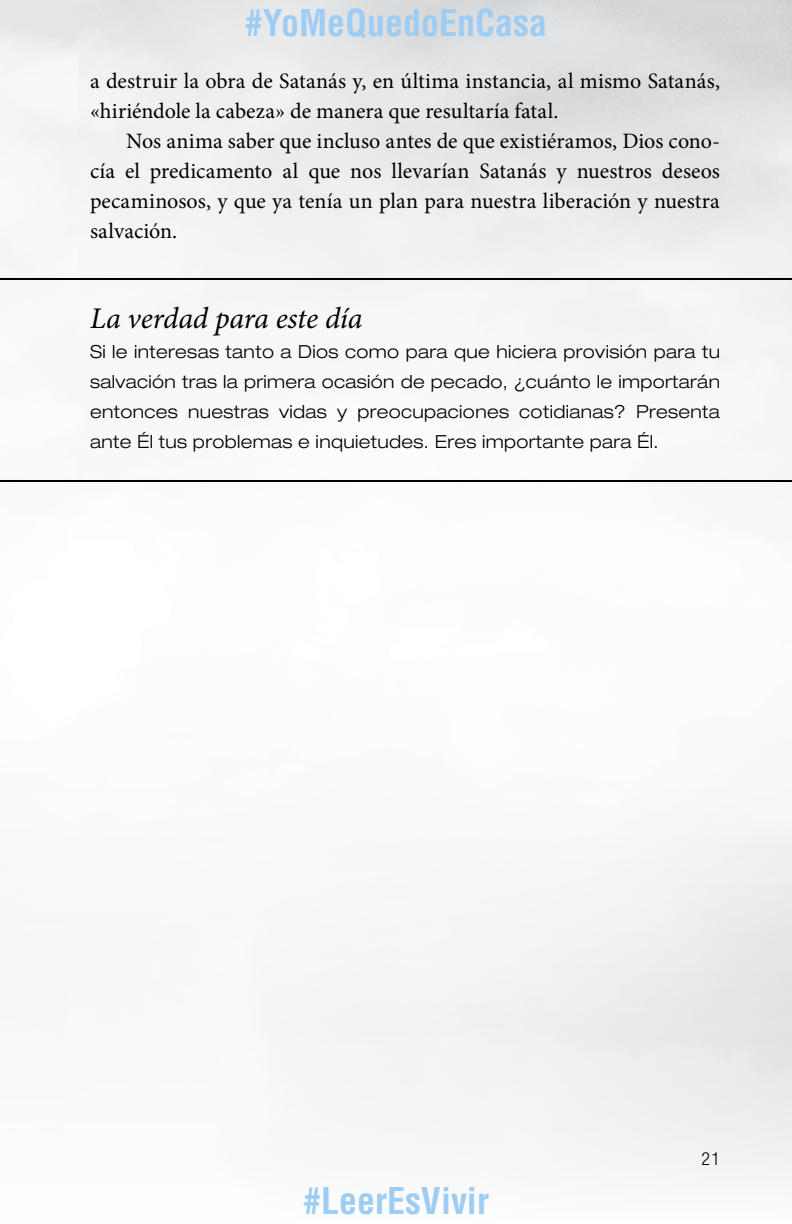
<style>
.page{position:relative;width:792px;height:1224px;background:#fff}
.page>*{position:absolute;margin:0;border:0;box-sizing:border-box;transform-origin:0 0}
.t1{font:700 condensed 36px "Helvetica LT Std";color:#9ecdf4}
.t2{font:italic 30px "Minion Pro";letter-spacing:-.005em;color:#000}
.t3{font:22px/30px "Minion Pro";letter-spacing:.005em;color:#000}
.t4{font:300 expanded 18px/30px "Helvetica Neue LT Std";letter-spacing:.02em;color:#000;text-align:justify}
.t5{font:300 condensed 18px "Helvetica Neue LT Std";color:#000}
</style>
<div class="page">
<hr style="left:0;top:278px;width:792px;height:2px;background:#000">
<hr style="left:0;top:480px;width:792px;height:2px;background:#000">
<h1 class="t1" style="left:245px;top:0;width:304px">#YoMeQuedoEnCasa</h1>
<p class="t3" style="left:90px;top:66px;width:632px">a destruir la obra de Satanás y, en última instancia, al mismo Satanás, «hiriéndole la cabeza» de manera que resultaría fatal.</p>
<p class="t3" style="left:90px;top:126px;width:631px;text-align:justify;text-indent:36px">Nos anima saber que incluso antes de que existiéramos, Dios cono&shy;cía el predicamento al que nos llevarían Satanás y nuestros deseos pecaminosos, y que ya tenía un plan para nuestra liberación y nuestra salvación.</p>
<h2 class="t2" style="left:90px;top:298px;width:274px">La verdad para este día</h2>
<p class="t4" style="left:90px;top:336px;width:632px">Si le interesas tanto a Dios como para que hiciera provisión para tu salvación tras la primera ocasión de pecado, ¿cuánto le importarán entonces nuestras vidas y preocupaciones cotidianas? Presenta ante Él tus problemas e inquietudes. Eres importante para Él.</p>
<h1 class="t1" style="left:303px;top:1178px;width:187px">#LeerEsVivir</h1>
<p class="t5" style="left:701px;top:1148px;width:20px">21</p>
</div>
